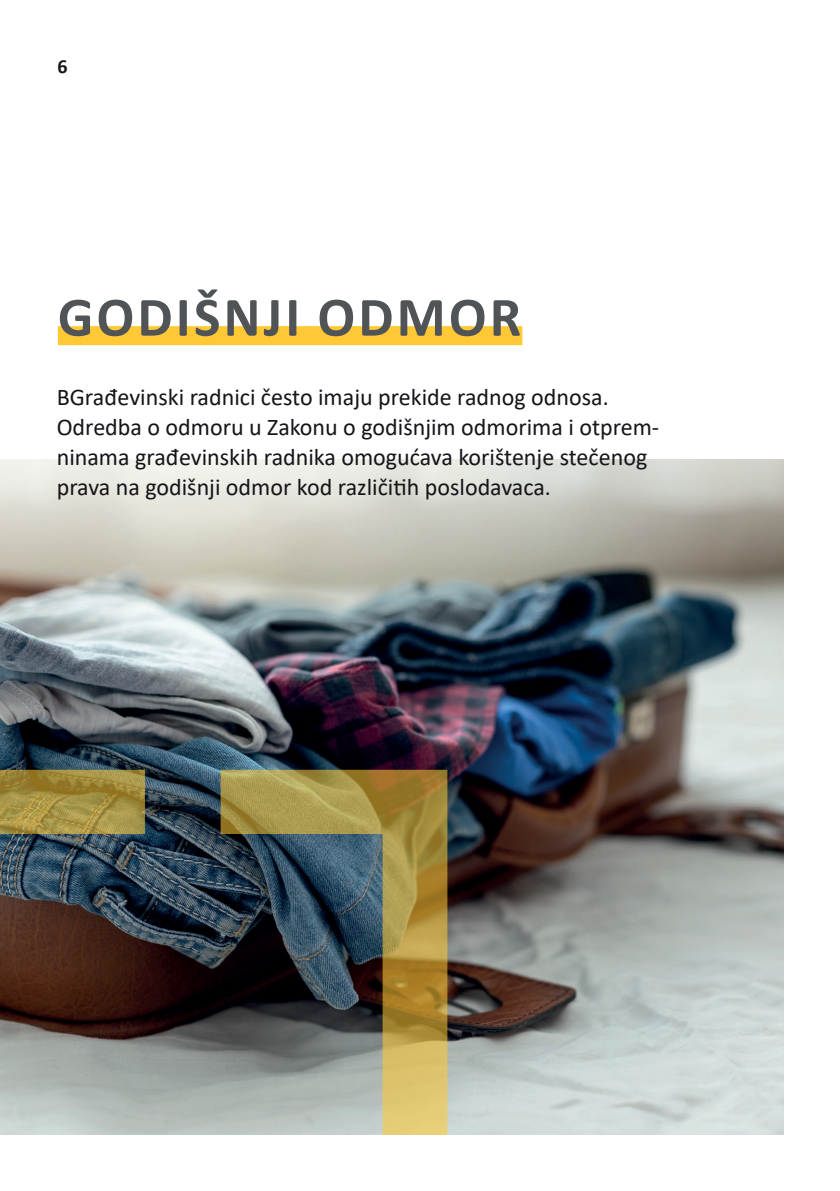
<style>
.page{position:relative;width:840px;height:1191px;background:#fff}
.page>*{position:absolute;margin:0;border:0;box-sizing:border-box;transform-origin:0 0}
.t1{font:700 56px "Calibri";letter-spacing:.055em;color:#505457}
.t2{font:24px/30px "Calibri";color:#171419}
.t3{font:700 20px "Calibri";color:#171419}
</style>
<div class="page">
<img style="left:0;top:459px;width:782px;height:675px">
<div style="left:58px;top:326px;width:464px;height:19px;background:#fec935"></div>
<svg style="left:220px;top:769px;width:227px;height:365px"></svg>
<svg style="left:0;top:769px;width:145px;height:365px"></svg>
<p class="t3" style="left:57px;top:52px;width:12px">6</p>
<h1 class="t1" style="left:58px;top:277px;width:464px">GODIŠNJI ODMOR</h1>
<p class="t2" style="left:57px;top:382px;width:603px">BGrađevinski radnici često imaju prekide radnog odnosa.<br>Odredba o odmoru u Zakonu o godišnjim odmorima i otprem&shy;ninama građevinskih radnika omogućava korištenje stečenog prava na godišnji odmor kod različitih poslodavaca.</p>
</div>
